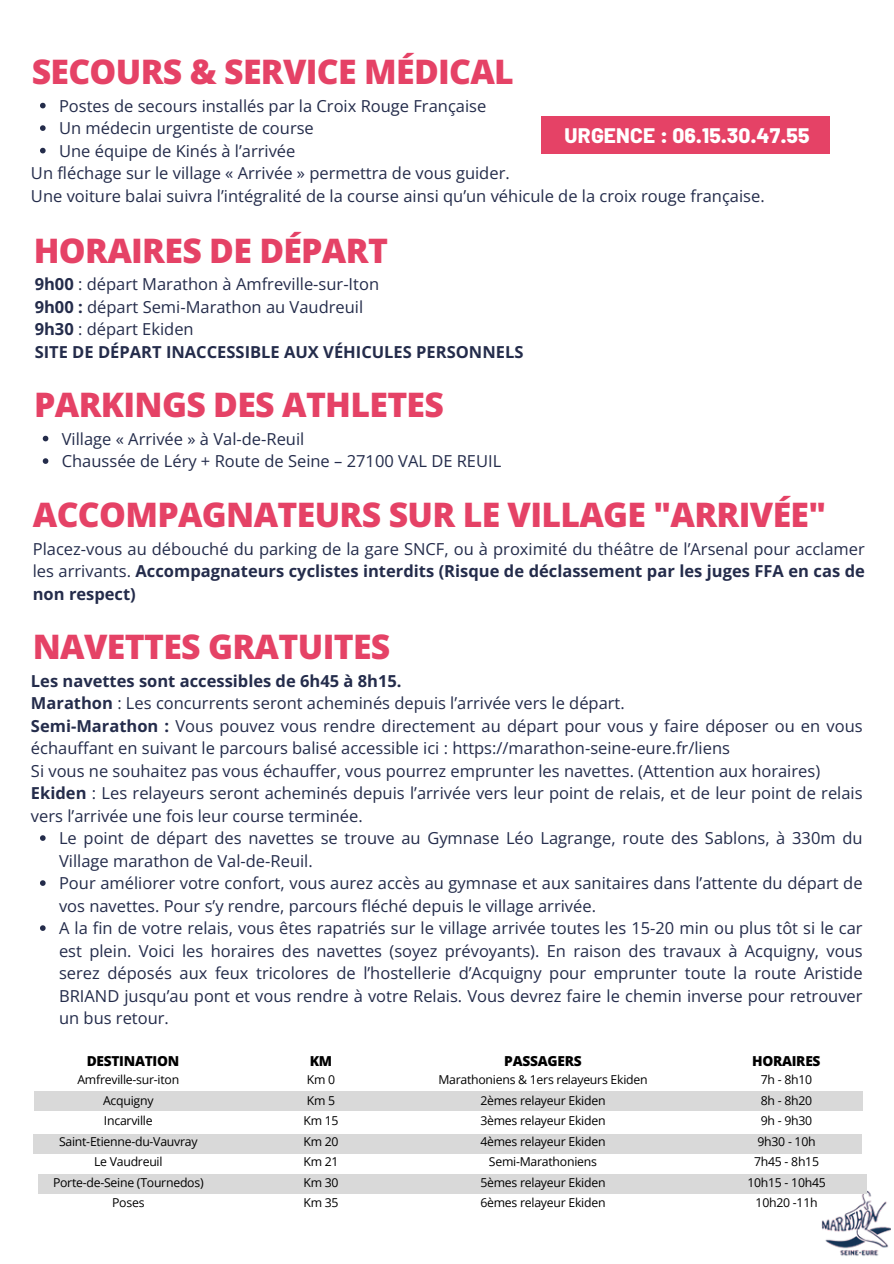
<style>
.page{position:relative;width:894px;height:1264px;background:#fff}
.page>*{position:absolute;margin:0;border:0;box-sizing:border-box;transform-origin:0 0}
.t1{font:800 33.75px "Open Sans";letter-spacing:-.02em;color:#e54266}
.t2{font:800 21px "Barlow";letter-spacing:.01em;color:#fff}
.t3{font:16.5px/22.5px "Open Sans";color:#242c4b}
.t4{font:800 13.8px "Open Sans";letter-spacing:-.02em;color:#000}
.t5{font:12.3px "Open Sans";letter-spacing:-.02em;color:#000}
.s1{font-weight:700}
</style>
<div class="page">
<img style="left:821px;top:1190px;width:68px;height:66px">
<svg style="left:40px;top:103px;width:6px;height:5px"></svg>
<svg style="left:40px;top:125px;width:6px;height:6px"></svg>
<svg style="left:40px;top:148px;width:6px;height:5px"></svg>
<div style="left:541px;top:117px;width:288px;height:37px;background:#e54266"></div>
<div style="left:34px;top:1091px;width:828px;height:20px;background:#d9d9d9"></div>
<svg style="left:40px;top:835px;width:6px;height:5px"></svg>
<svg style="left:40px;top:880px;width:6px;height:5px"></svg>
<svg style="left:40px;top:925px;width:6px;height:5px"></svg>
<svg style="left:43px;top:436px;width:5px;height:5px"></svg>
<svg style="left:43px;top:458px;width:5px;height:6px"></svg>
<div style="left:34px;top:1133px;width:827px;height:20px;background:#d9d9d9"></div>
<div style="left:38px;top:1174px;width:828px;height:19px;background:#d9d9d9"></div>
<p class="t1" style="left:32px;top:48px;width:483px">SECOURS &amp; SERVICE MÉDICAL</p>
<p class="t3" style="left:59px;top:94px;width:428px">Postes de secours installés par la Croix Rouge Française</p>
<p class="t3" style="left:59px;top:117px;width:256px">Un médecin urgentiste de course</p>
<p class="t3" style="left:59px;top:139px;width:238px">Une équipe de Kinés à l’arrivée</p>
<h3 class="t3" style="left:31px;top:162px;width:735px">Un fléchage sur le village « Arrivée » permettra de vous guider.<br>Une voiture balai suivra l’intégralité de la course ainsi qu’un véhicule de la croix rouge française.</h3>
<h4 class="t2" style="left:564px;top:122px;width:246px">URGENCE : 06.15.30.47.55</h4>
<p class="t1" style="left:34px;top:226px;width:355px">HORAIRES DE DÉPART</p>
<h1 class="t3" style="left:35px;top:272px;width:490px"><span class="s1">9h00</span> : départ Marathon à Amfreville-sur-Iton<br><span class="s1">9h00 :</span> départ Semi-Marathon au Vaudreuil<br><span class="s1">9h30</span> : départ Ekiden<br><span class="s1">SITE DE DÉPART INACCESSIBLE AUX VÉHICULES PERSONNELS</span></h1>
<h3 class="t1" style="left:34px;top:381px;width:411px">PARKINGS DES ATHLETES</h3>
<p class="t3" style="left:62px;top:427px;width:244px">Village « Arrivée » à Val-de-Reuil</p>
<h1 class="t3" style="left:62px;top:449px;width:441px">Chaussée de Léry + Route de Seine – 27100 VAL DE REUIL</h1>
<p class="t1" style="left:33px;top:491px;width:794px">ACCOMPAGNATEURS SUR LE VILLAGE "ARRIVÉE"</p>
<p class="t3" style="left:33px;top:537px;width:833px;text-align:justify">Placez-vous au débouché du parking de la gare SNCF, ou à proximité du théâtre de l’Arsenal pour acclamer les arrivants. <span class="s1">Accompagnateurs cyclistes interdits (Risque de déclassement par les juges FFA en cas de non respect)</span></p>
<p class="t1" style="left:33px;top:623px;width:359px">NAVETTES GRATUITES</p>
<h2 class="t3" style="left:31px;top:669px;width:832px"><span class="s1">Les navettes sont accessibles de 6h45 à 8h15.<br>Marathon</span> : Les concurrents seront acheminés depuis l’arrivée vers le départ.<br><span class="s1">Semi-Marathon :</span> Vous pouvez vous rendre directement au départ pour vous y faire déposer ou en vous échauffant en suivant le parcours balisé accessible ici : https://marathon-seine-eure.fr/liens<br>Si vous ne souhaitez pas vous échauffer, vous pourrez emprunter les navettes. (Attention aux horaires)<br><span class="s1">Ekiden</span> : Les relayeurs seront acheminés depuis l’arrivée vers leur point de relais, et de leur point de relais vers l’arrivée une fois leur course terminée.</h2>
<h1 class="t3" style="left:59px;top:826px;width:804px">Le point de départ des navettes se trouve au Gymnase Léo Lagrange, route des Sablons, à 330m du<br>Village marathon de Val-de-Reuil.</h1>
<h3 class="t3" style="left:59px;top:871px;width:804px">Pour améliorer votre confort, vous aurez accès au gymnase et aux sanitaires dans l’attente du départ de vos navettes. Pour s’y rendre, parcours fléché depuis le village arrivée.</h3>
<h1 class="t3" style="left:59px;top:916px;width:804px;text-align:justify">A la fin de votre relais, vous êtes rapatriés sur le village arrivée toutes les 15-20 min ou plus tôt si le car est plein. Voici les horaires des navettes (soyez prévoyants). En raison des travaux à Acquigny, vous serez déposés aux feux tricolores de l’hostellerie d’Acquigny pour emprunter toute la route Aristide BRIAND jusqu’au pont et vous rendre à votre Relais. Vous devrez faire le chemin inverse pour retrouver un bus retour.</h1>
<h4 class="t4" style="left:87px;top:1050px;width:94px">DESTINATION</h4>
<h4 class="t4" style="left:309px;top:1050px;width:24px">KM</h4>
<h4 class="t4" style="left:504px;top:1050px;width:79px">PASSAGERS</h4>
<p class="t4" style="left:751px;top:1050px;width:70px">HORAIRES</p>
<p class="t5" style="left:77px;top:1071px;width:103px">Amfreville-sur-iton</p>
<p class="t5" style="left:103px;top:1091px;width:52px">Acquigny</p>
<p class="t5" style="left:104px;top:1112px;width:50px">Incarville</p>
<p class="t5" style="left:59px;top:1132px;width:140px">Saint-Etienne-du-Vauvray</p>
<p class="t5" style="left:94px;top:1152px;width:70px">Le Vaudreuil</p>
<p class="t5" style="left:53px;top:1173px;width:152px">Porte-de-Seine (Tournedos)</p>
<p class="t5" style="left:112px;top:1193px;width:34px">Poses</p>
<p class="t5" style="left:438px;top:1071px;width:211px">Marathoniens &amp; 1ers relayeurs Ekiden</p>
<p class="t5" style="left:480px;top:1091px;width:127px">2èmes relayeur Ekiden</p>
<p class="t5" style="left:480px;top:1112px;width:127px">3èmes relayeur Ekiden</p>
<p class="t5" style="left:480px;top:1132px;width:127px">4èmes relayeur Ekiden</p>
<p class="t5" style="left:489px;top:1152px;width:109px">Semi-Marathoniens</p>
<p class="t5" style="left:480px;top:1173px;width:127px">5èmes relayeur Ekiden</p>
<p class="t5" style="left:480px;top:1193px;width:127px">6èmes relayeur Ekiden</p>
<p class="t5" style="left:760px;top:1071px;width:53px">7h - 8h10</p>
<p class="t5" style="left:760px;top:1091px;width:53px">8h - 8h20</p>
<p class="t5" style="left:760px;top:1112px;width:53px">9h - 9h30</p>
<p class="t5" style="left:757px;top:1132px;width:60px">9h30 - 10h</p>
<p class="t5" style="left:753px;top:1152px;width:66px">7h45 - 8h15</p>
<p class="t5" style="left:747px;top:1173px;width:80px">10h15 - 10h45</p>
<p class="t5" style="left:755px;top:1193px;width:63px">10h20 -11h</p>
<p class="t5" style="left:307px;top:1071px;width:30px">Km 0</p>
<p class="t5" style="left:307px;top:1091px;width:30px">Km 5</p>
<p class="t5" style="left:303px;top:1112px;width:37px">Km 15</p>
<p class="t5" style="left:303px;top:1132px;width:37px">Km 20</p>
<p class="t5" style="left:303px;top:1152px;width:37px">Km 21</p>
<p class="t5" style="left:303px;top:1173px;width:37px">Km 30</p>
<p class="t5" style="left:303px;top:1193px;width:37px">Km 35</p>
</div>
